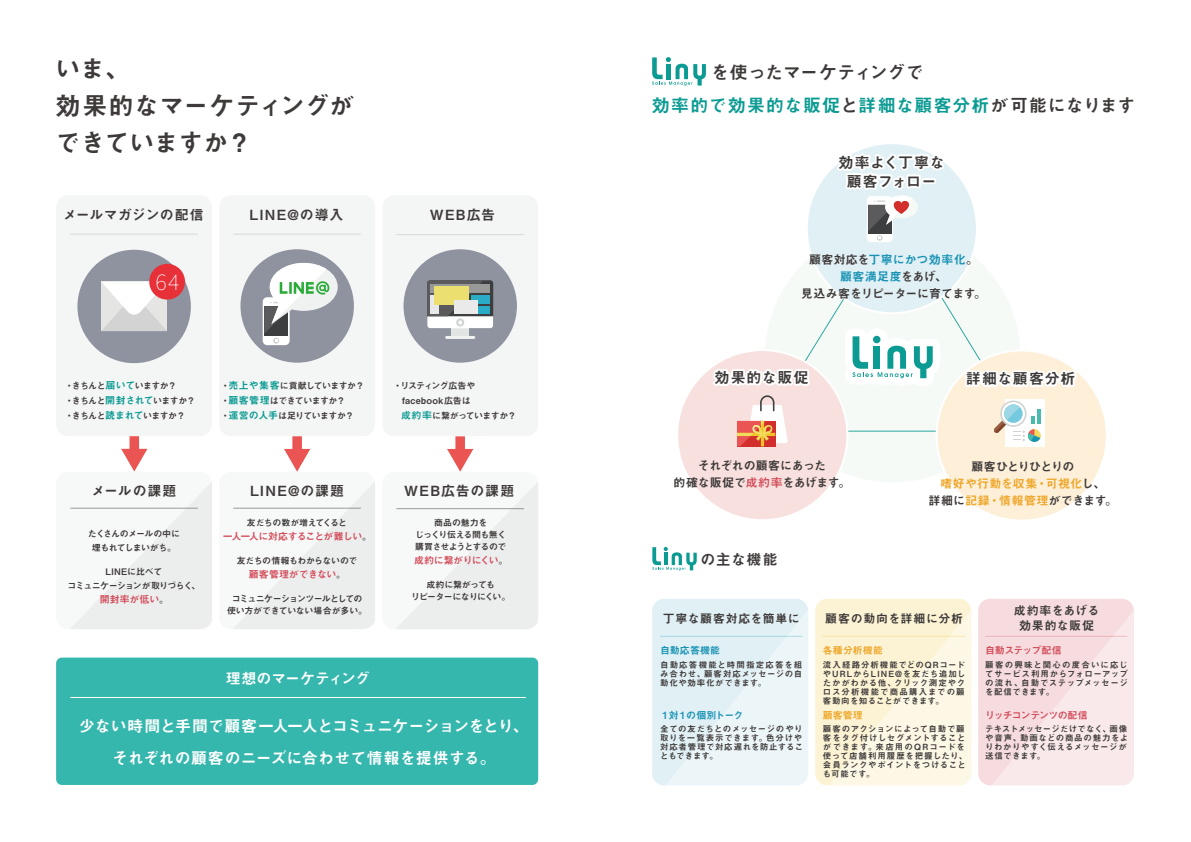
<style>
.page{position:relative;width:1191px;height:842px;background:#fff}
.page>*{position:absolute;margin:0;border:0;box-sizing:border-box;transform-origin:0 0}
.t1{font:25px/37px "Midashi Go Pr 6 N MB31";letter-spacing:-.015em;color:#3e3a39}
.t2{font:18px/33px "Midashi Go Pr 6 N MB31";letter-spacing:.025em;color:#3e3a39}
.t3{font:16px/32px "Midashi Go Pr 6 N MB31";letter-spacing:-.015em;color:#fff;text-align:center}
.t4{font:15px/19px "Midashi Go Pr 6 N MB31";letter-spacing:.035em;color:#3e3a39;text-align:center}
.t5{font:15px "Midashi Go Pr 6 N MB31";letter-spacing:-.015em;color:#fff}
.t6{font:14px "Midashi Go Pr 6 N MB31";letter-spacing:.065em;color:#3e3a39}
.t7{font:14px "Midashi Go Pr 6 N MB31";letter-spacing:.01em;color:#3e3a39}
.t8{font:12px/17px "Midashi Go Pr 6 N MB31";letter-spacing:.015em;color:#3e3a39;text-align:center}
.t9{font:12px/17px "Midashi Go Pr 6 N MB31";letter-spacing:-.015em;color:#3e3a39;text-align:center}
.t10{font:12px "Midashi Go Pr 6 N MB31";letter-spacing:.06em;color:#3e3a39}
.t11{font:12px "Midashi Go Pr 6 N MB31";letter-spacing:.05em;color:#3e3a39}
.t12{font:10px "Midashi Go Pr 6 N MB31";letter-spacing:-.045em;color:#d34e5c}
.t13{font:10px "Midashi Go Pr 6 N MB31";letter-spacing:-.08em;color:#d34e5c}
.t14{font:10px "Midashi Go Pr 6 N MB31";letter-spacing:-.085em;color:#d34e5c}
.t15{font:10px "Midashi Go Pr 6 N MB31";letter-spacing:-.01em;color:#d34e5c}
.t16{font:10px "Midashi Go Pr 6 N MB31";color:#efa72a}
.t17{font:10px "Midashi Go Pr 6 N MB31";letter-spacing:-.08em;color:#1893b4}
.t18{font:10px "Midashi Go Pr 6 N MB31";letter-spacing:-.03em;color:#1893b4}
.t19{font:9px/15px "Midashi Go Pr 6 N MB31";letter-spacing:-.065em;color:#3e3a39;text-align:center}
.t20{font:9px/15px "Midashi Go Pr 6 N MB31";letter-spacing:-.025em;color:#3e3a39}
.t21{font:9px/12px "Midashi Go Pr 6 N MB31";letter-spacing:-.09em;color:#3e3a39;text-align:center}
.t22{font:8.5px/9px "Midashi Go Pr 6 N MB31";letter-spacing:.065em;color:#3e3a39;text-align:justify}
.t23{font:8.5px/9px "Midashi Go Pr 6 N MB31";letter-spacing:.035em;color:#3e3a39}
.s1{font-size:10px;color:#0b9b93}
.s2{font-size:9px;color:#3e3a39}
.s3{color:#0b9b93}
.s4{color:#1893b4}
.s5{color:#d34e5c}
.s6{color:#efa72a}
</style>
<div class="page">
<div style="left:56px;top:658px;width:482px;height:127px;background:#36b7ae;border-radius:6px"></div>
<div style="left:56px;top:195px;width:156px;height:241px;background:#f4f5f5;border-radius:12px"></div>
<div style="left:219px;top:195px;width:156px;height:241px;background:#f4f5f5;border-radius:12px"></div>
<div style="left:382px;top:195px;width:156px;height:241px;background:#f4f5f5;border-radius:12px"></div>
<div style="left:382px;top:472px;width:156px;height:157px;background:#f7f8f8;border-radius:12px"></div>
<svg style="left:397px;top:483px;width:141px;height:146px"></svg>
<div style="left:219px;top:472px;width:156px;height:157px;background:#f7f8f8;border-radius:12px"></div>
<svg style="left:233px;top:483px;width:142px;height:146px"></svg>
<div style="left:56px;top:472px;width:156px;height:157px;background:#f7f8f8;border-radius:12px"></div>
<svg style="left:70px;top:483px;width:142px;height:146px"></svg>
<div style="left:240px;top:249px;width:114px;height:114px;background:#8f939f;border-radius:50%"></div>
<div style="left:263px;top:297px;width:27px;height:48px;background:#fff;border-radius:4px"></div>
<svg style="left:264px;top:263px;width:74px;height:81px"></svg>
<hr style="left:70px;top:234px;width:128px;height:1px;background:#d3d3d4">
<hr style="left:233px;top:234px;width:128px;height:1px;background:#d3d3d4">
<hr style="left:396px;top:234px;width:128px;height:1px;background:#d3d3d4">
<hr style="left:70px;top:508px;width:128px;height:1px;background:#5b5b5e">
<hr style="left:233px;top:508px;width:128px;height:1px;background:#5b5b5e">
<hr style="left:396px;top:508px;width:128px;height:1px;background:#5b5b5e">
<svg style="left:652px;top:57px;width:54px;height:29px"></svg>
<div style="left:765px;top:227px;width:255px;height:255px;background:#f6faf6;border-radius:50%"></div>
<svg style="left:831px;top:298px;width:116px;height:81px"></svg>
<div style="left:873px;top:336px;width:7px;height:7px;background:#0b9b93;border-radius:50%"></div>
<div style="left:677px;top:350px;width:170px;height:170px;background:#f7e0dd;border-radius:50%"></div>
<svg style="left:704px;top:347px;width:109px;height:99px"></svg>
<div style="left:936px;top:350px;width:170px;height:171px;background:#fdefd8;border-radius:50%"></div>
<svg style="left:963px;top:331px;width:115px;height:190px"></svg>
<div style="left:806px;top:143px;width:171px;height:170px;background:#e1f0f5;border-radius:50%"></div>
<div style="left:866px;top:196px;width:26px;height:46px;background:#fff;border-radius:4px"></div>
<svg style="left:828px;top:144px;width:120px;height:97px"></svg>
<div style="left:921px;top:178px;width:15px;height:6px;border:4px solid #fff"></div>
<div style="left:77px;top:250px;width:114px;height:113px;background:#8f939f;border-radius:50%"></div>
<div style="left:149px;top:264px;width:36px;height:36px;background:#e73038;border-radius:50%"></div>
<svg style="left:121px;top:436px;width:26px;height:36px"></svg>
<svg style="left:284px;top:436px;width:26px;height:36px"></svg>
<svg style="left:447px;top:436px;width:26px;height:36px"></svg>
<div style="left:403px;top:249px;width:114px;height:114px;background:#8f939f;border-radius:50%"></div>
<div style="left:451px;top:328px;width:18px;height:8px;background:#e2e4e4"></div>
<hr style="left:445px;top:336px;width:30px;height:3px;background:#f0f1f1">
<svg style="left:427px;top:280px;width:66px;height:48px;background:#a3a5a5"></svg>
<div style="left:430px;top:284px;width:60px;height:8px;background:#989999"></div>
<div style="left:430px;top:295px;width:8px;height:19px;background:#e8e8e8"></div>
<div style="left:434px;top:286px;width:34px;height:19px;background:#eadf6f"></div>
<div style="left:472px;top:295px;width:18px;height:8px;background:#2bacc6"></div>
<div style="left:472px;top:306px;width:18px;height:8px;background:#2bacc6"></div>
<div style="left:453px;top:300px;width:24px;height:13px;background:#eaeaea"></div>
<svg style="left:652px;top:547px;width:44px;height:23px"></svg>
<div style="left:815px;top:599px;width:156px;height:186px;background:#fcf3d4;border-radius:12px"></div>
<svg style="left:829px;top:611px;width:142px;height:174px"></svg>
<hr style="left:823px;top:636px;width:141px;height:1px;background:#f0c427">
<div style="left:978px;top:599px;width:156px;height:186px;background:#f6dcdf;border-radius:12px"></div>
<svg style="left:993px;top:611px;width:141px;height:174px"></svg>
<hr style="left:985px;top:636px;width:142px;height:1px;background:#d34e5c">
<div style="left:652px;top:599px;width:156px;height:186px;background:#e1f0f5;border-radius:12px"></div>
<svg style="left:665px;top:612px;width:143px;height:173px"></svg>
<hr style="left:660px;top:636px;width:142px;height:1px;background:#1893b4">
<hr style="left:70px;top:697px;width:456px;height:1px;background:#fff">
<svg style="left:101px;top:274px;width:78px;height:57px"></svg>
<h1 class="t1" style="left:56px;top:49px;width:300px">いま、<br>効果的なマーケティングができていますか？</h1>
<h3 class="t7" style="left:63px;top:203px;width:143px">メールマガジンの配信</h3>
<h3 class="t6" style="left:249px;top:203px;width:95px">LINE@の導入</h3>
<h3 class="t6" style="left:430px;top:204px;width:67px">WEB広告</h3>
<p class="t19" style="left:65px;top:378px;width:132px;text-align:left">・きちんと<span class="s1">届いて</span>いますか？<br>・きちんと<span class="s1">開封されて</span>いますか？・きちんと<span class="s1">読まれて</span>いますか？</p>
<p class="t19" style="left:221px;top:378px;width:145px;text-align:left">・<span class="s1">売上や集客</span>に貢献していますか？・<span class="s1">顧客管理</span>はできていますか？<br>・<span class="s1">運営の人手</span>は足りていますか？</p>
<p class="t20" style="left:401px;top:378px;width:117px;text-indent:-8px">・リスティング広告やfacebook広告は<br><span class="s1">成約率</span>に繋がっていますか？</p>
<h3 class="t6" style="left:91px;top:479px;width:87px">メールの課題</h3>
<h3 class="t6" style="left:250px;top:479px;width:96px">LINE@の課題</h3>
<h3 class="t6" style="left:404px;top:479px;width:112px">WEB広告の課題</h3>
<p class="t19" style="left:88px;top:526px;width:93px;line-height:14px">たくさんのメールの中に埋もれてしまいがち。</p>
<p class="t19" style="left:68px;top:564px;width:134px;line-height:14px">LINEに比べて<br>コミュニケーションが取りづらく、</p>
<p class="t12" style="left:100px;top:591px;width:70px">開封率が低い<span class="s2">。</span></p>
<p class="t19" style="left:247px;top:515px;width:102px">友だちの数が増えてくると</p>
<p class="t13" style="left:223px;top:528px;width:150px">一人一人に対応することが難しい<span class="s2">。</span></p>
<p class="t19" style="left:237px;top:553px;width:122px">友だちの情報もわからないので</p>
<p class="t15" style="left:249px;top:566px;width:98px">顧客管理ができない<span class="s2">。</span></p>
<p class="t19" style="left:227px;top:592px;width:141px;line-height:12px">コミュニケーションツールとしての使い方ができていない場合が多い。</p>
<h3 class="t5" style="left:226px;top:667px;width:146px">理想のマーケティング</h3>
<p class="t19" style="left:415px;top:516px;width:93px;line-height:12px">商品の魅力を<br>じっくり伝える間も無く購買させようとするので</p>
<p class="t12" style="left:414px;top:552px;width:95px">成約に繋がりにくい<span class="s2">。</span></p>
<p class="t21" style="left:411px;top:578px;width:101px">成約に繋がっても<br>リピーターになりにくい。</p>
<h3 class="t3" style="left:79px;top:709px;width:451px">少ない時間と手間で顧客一人一人とコミュニケーションをとり、それぞれの顧客のニーズに合わせて情報を提供する。</h3>
<h2 class="t2" style="left:652px;top:55px;width:485px">　　　を使ったマーケティングで<br><span class="s3">効率的で効果的な販促</span>と<span class="s3">詳細な顧客分析</span>が可能になります</h2>
<h3 class="t4" style="left:838px;top:152px;width:108px">効率よく丁寧な顧客フォロー</h3>
<h3 class="t8" style="left:801px;top:250px;width:187px">顧客対応を<span class="s4">丁寧にかつ効率化</span>。<br><span class="s4">顧客満足度</span>をあげ、<br>見込み客をリピーターに育てます。</h3>
<h3 class="t4" style="left:714px;top:367px;width:95px">効果的な販促</h3>
<h3 class="t9" style="left:673px;top:456px;width:178px">それぞれの顧客にあった<br>的確な販促で<span class="s5">成約率</span>をあげます。</h3>
<h3 class="t4" style="left:651px;top:549px;width:128px">　　　の主な機能</h3>
<h3 class="t4" style="left:965px;top:369px;width:111px">詳細な顧客分析</h3>
<h3 class="t8" style="left:928px;top:457px;width:190px">顧客ひとりひとりの<br><span class="s6">嗜好や行動を収集・可視化</span>し、<br>詳細に<span class="s6">記録・情報管理</span>ができます。</h3>
<h3 class="t11" style="left:662px;top:608px;width:139px">丁寧な顧客対応を簡単に</h3>
<p class="t18" style="left:660px;top:642px;width:61px">自動応答機能</p>
<p class="t22" style="left:660px;top:660px;width:144px">自動応答機能と時間指定応答を組み合わせ、顧客対応メッセージの自動化や効率化ができます。</p>
<p class="t22" style="left:660px;top:724px;width:144px">全ての友だちとのメッセージのやり取りを一覧表示できます。色分けや対応者管理で対応遅れを防止することもできます。</p>
<p class="t17" style="left:660px;top:707px;width:85px">１対１の個別トーク</p>
<h3 class="t10" style="left:825px;top:608px;width:139px">顧客の動向を詳細に分析</h3>
<p class="t16" style="left:823px;top:642px;width:62px">各種分析機能</p>
<p class="t22" style="left:823px;top:660px;width:144px">流入経路分析機能でどのQRコードやURLからLINE@を友だち追加したかがわかる他、クリック測定やクロス分析機能で商品購入までの顧客動向を知ることができます。</p>
<p class="t22" style="left:823px;top:724px;width:146px;text-align:left">顧客のアクションによって自動で顧客をタグ付けしセグメントすることができます。来店用のQRコードを使って店舗利用履歴を把握したり、会員ランクやポイントをつけることも可能です。</p>
<p class="t16" style="left:823px;top:707px;width:42px">顧客管理</p>
<h3 class="t8" style="left:1013px;top:602px;width:87px;line-height:15px">成約率をあげる効果的な販促</h3>
<p class="t12" style="left:985px;top:642px;width:78px">自動ステップ配信</p>
<p class="t22" style="left:985px;top:660px;width:144px">顧客の興味と関心の度合いに応じてサービス利用からフォローアップの流れ、自動でステップメッセージを配信できます。</p>
<p class="t23" style="left:985px;top:724px;width:144px">テキストメッセージだけでなく、画像や音声、動画などの商品の魅力をよりわかりやすく伝えるメッセージが送信できます。</p>
<p class="t14" style="left:985px;top:707px;width:104px">リッチコンテンツの配信</p>
</div>
